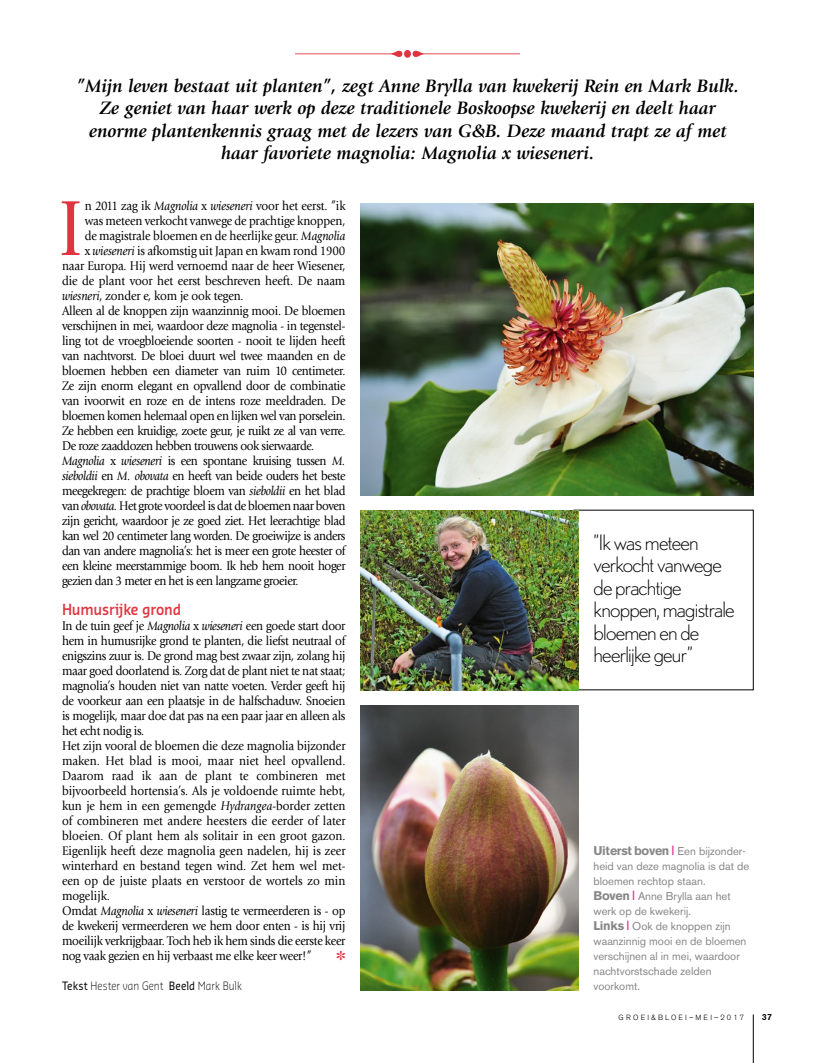
<style>
.page{position:relative;width:815px;height:1063px;background:#fff}
.page>*{position:absolute;margin:0;border:0;box-sizing:border-box;transform-origin:0 0}
.t1{font:81.25px "Giovanni Std";color:#e03540;scale:.9 1}
.t2{font:300 21.25px/22.5px "Nobel";letter-spacing:-.035em;color:#000}
.t3{font:italic 700 18.75px/22.5px "Giovanni Std";color:#000;text-align:center}
.t4{font:600 15px "Sansa Pro";letter-spacing:-.015em;color:#e03540;scale:.9 1}
.t5{font:13.12px/15px "Giovanni Std";letter-spacing:-.025em;color:#000;scale:.9 1}
.t6{font:11.25px/15px "Standard Grot ST";color:#878787}
.t7{font:300 11.25px "Sansa Std";color:#000;scale:.9 1}
.t8{font:500 8.75px "Standard Grot ST";color:#000}
.t9{font:300 7.5px "Standard Grot ST";letter-spacing:.29em;color:#000}
.s1{font-style:italic}
.s2{font-weight:400}
.s3{font-weight:700;font-size:12.5px}
.s4{font-size:13.12px;color:#e8308a}
</style>
<div class="page">
<hr style="left:753px;top:1014px;width:1px;height:49px;background:#000">
<div style="left:404px;top:50px;width:7px;height:8px;background:#e03540;border-radius:50%"></div>
<svg style="left:413px;top:51px;width:107px;height:6px"></svg>
<svg style="left:295px;top:51px;width:107px;height:6px"></svg>
<img style="left:360px;top:705px;width:219px;height:285px">
<img style="left:360px;top:203px;width:393px;height:292px">
<img style="left:360px;top:510px;width:219px;height:180px">
<p class="t3" style="left:76px;top:75px;width:664px">”Mijn leven bestaat uit planten”, zegt Anne Brylla van kwekerij Rein en Mark Bulk.<br>Ze geniet van haar werk op deze traditionele Boskoopse kwekerij en deelt haar enorme plantenkennis graag met de lezers van G&amp;B. Deze maand trapt ze af met haar favoriete magnolia: Magnolia x wieseneri.</p>
<p class="t5" style="left:85px;top:198px;width:291px">n 2011 zag ik <span class="s1">Magnolia</span> x <span class="s1">wieseneri</span> voor het eerst. ”ik</p>
<p class="t5" style="left:85px;top:213px;width:291px">was meteen verkocht vanwege de prachtige knoppen,</p>
<p class="t5" style="left:85px;top:228px;width:291px">de magistrale bloemen en de heerlijke geur. <span class="s1">Magnolia</span></p>
<p class="t5" style="left:85px;top:243px;width:291px">x <span class="s1">wieseneri</span> is afkomstig uit Japan en kwam rond 1900</p>
<p class="t5" style="left:62px;top:258px;width:316px">naar Europa. Hij werd vernoemd naar de heer Wiesener,</p>
<p class="t5" style="left:62px;top:273px;width:316px">die de plant voor het eerst beschreven heeft. De naam</p>
<p class="t5" style="left:62px;top:288px;width:203px"><span class="s1">wiesneri</span>, zonder e, kom je ook tegen.</p>
<p class="t5" style="left:62px;top:303px;width:316px">Alleen al de knoppen zijn waanzinnig mooi. De bloemen</p>
<p class="t5" style="left:62px;top:318px;width:316px">verschijnen in mei, waardoor deze magnolia - in tegenstel-</p>
<p class="t5" style="left:62px;top:333px;width:316px">ling tot de vroegbloeiende soorten - nooit te lijden heeft</p>
<p class="t5" style="left:62px;top:348px;width:316px">van nachtvorst. De bloei duurt wel twee maanden en de</p>
<p class="t5" style="left:62px;top:363px;width:317px">bloemen hebben een diameter van ruim 10 centimeter.</p>
<p class="t5" style="left:62px;top:378px;width:316px">Ze zijn enorm elegant en opvallend door de combinatie</p>
<p class="t5" style="left:62px;top:393px;width:316px">van ivoorwit en roze en de intens roze meeldraden. De</p>
<p class="t5" style="left:62px;top:408px;width:316px">bloemen komen helemaal open en lijken wel van porselein.</p>
<p class="t5" style="left:62px;top:423px;width:317px">Ze hebben een kruidige, zoete geur, je ruikt ze al van verre.</p>
<p class="t5" style="left:62px;top:438px;width:282px">De roze zaaddozen hebben trouwens ook sierwaarde.</p>
<p class="t5" style="left:62px;top:453px;width:316px"><span class="s1">Magnolia</span> x <span class="s1">wieseneri</span> is een spontane kruising tussen <span class="s1">M.</span></p>
<p class="t5" style="left:62px;top:468px;width:316px"><span class="s1">sieboldii</span> en <span class="s1">M. obovata</span> en heeft van beide ouders het beste</p>
<p class="t5" style="left:62px;top:483px;width:316px">meegekregen: de prachtige bloem van <span class="s1">sieboldii</span> en het blad</p>
<p class="t5" style="left:62px;top:498px;width:316px">van <span class="s1">obovata.</span> Het grote voordeel is dat de bloemen naar boven</p>
<p class="t5" style="left:62px;top:513px;width:317px">zijn gericht, waardoor je ze goed ziet. Het leerachtige blad</p>
<p class="t5" style="left:62px;top:528px;width:316px">kan wel 20 centimeter lang worden. De groeiwijze is anders</p>
<p class="t5" style="left:62px;top:543px;width:316px">dan van andere magnolia’s: het is meer een grote heester of</p>
<p class="t5" style="left:62px;top:558px;width:316px">een kleine meerstammige boom. Ik heb hem nooit hoger</p>
<p class="t5" style="left:62px;top:573px;width:264px">gezien dan 3 meter en het is een langzame groeier.</p>
<p class="t4" style="left:62px;top:600px;width:134px">Humusrijke grond</p>
<p class="t5" style="left:62px;top:618px;width:317px">In de tuin geef je <span class="s1">Magnolia</span> x <span class="s1">wieseneri</span> een goede start door hem in humusrijke grond te planten, die liefst neutraal of enigszins zuur is. De grond mag best zwaar zijn, zolang hij maar goed doorlatend is. Zorg dat de plant niet te nat staat; magnolia’s houden niet van natte voeten. Verder geeft hij de voorkeur aan een plaatsje in de halfschaduw. Snoeien is mogelijk, maar doe dat pas na een paar jaar en alleen als het echt nodig is.<br>Het zijn vooral de bloemen die deze magnolia bijzonder maken. Het blad is mooi, maar niet heel opvallend.<br>Daarom raad ik aan de plant te combineren met bijvoorbeeld hortensia’s. Als je voldoende ruimte hebt, kun je hem in een gemengde <span class="s1">Hydrangea</span>-border zetten of combineren met andere heesters die eerder of later bloeien. Of plant hem als solitair in een groot gazon.<br>Eigenlijk heeft deze magnolia geen nadelen, hij is zeer winterhard en bestand tegen wind. Zet hem wel met&shy;een op de juiste plaats en verstoor de wortels zo min mogelijk.<br>Omdat <span class="s1">Magnolia</span> x <span class="s1">wieseneri</span> lastig te vermeerderen is - op de kwekerij vermeerderen we hem door enten - is hij vrij moeilijk verkrijgbaar. Toch heb ik hem sinds die eerste keer nog vaak gezien en hij verbaast me elke keer weer!”</p>
<p class="t7" style="left:62px;top:978px;width:201px"><span class="s2">Tekst</span> Hester van Gent <span class="s2">Beeld</span> Mark Bulk</p>
<h1 class="t1" style="left:58px;top:183px;width:29px">I</h1>
<h2 class="t2" style="left:594px;top:531px;width:143px">”Ik was meteen verkocht vanwege de prachtige knoppen, magistrale bloemen en de heerlijke geur”</h2>
<p class="t6" style="left:594px;top:844px;width:157px"><span class="s3">Uiterst boven</span> <span class="s4">I</span> Een bijzonder&shy;heid van deze magnolia is dat de bloemen rechtop staan.<br><span class="s3">Boven</span> <span class="s4">I</span> Anne Brylla aan het werk op de kwekerij.<br><span class="s3">Links</span> <span class="s4">I</span> Ook de knoppen zijn waanzinnig mooi en de bloemen verschijnen al in mei, waardoor nachtvorstschade zelden voorkomt.</p>
<p class="t9" style="left:619px;top:1013px;width:127px">GROEI&amp;BLOEI–MEI–2017</p>
<p class="t8" style="left:762px;top:1012px;width:12px">37</p>
</div>
